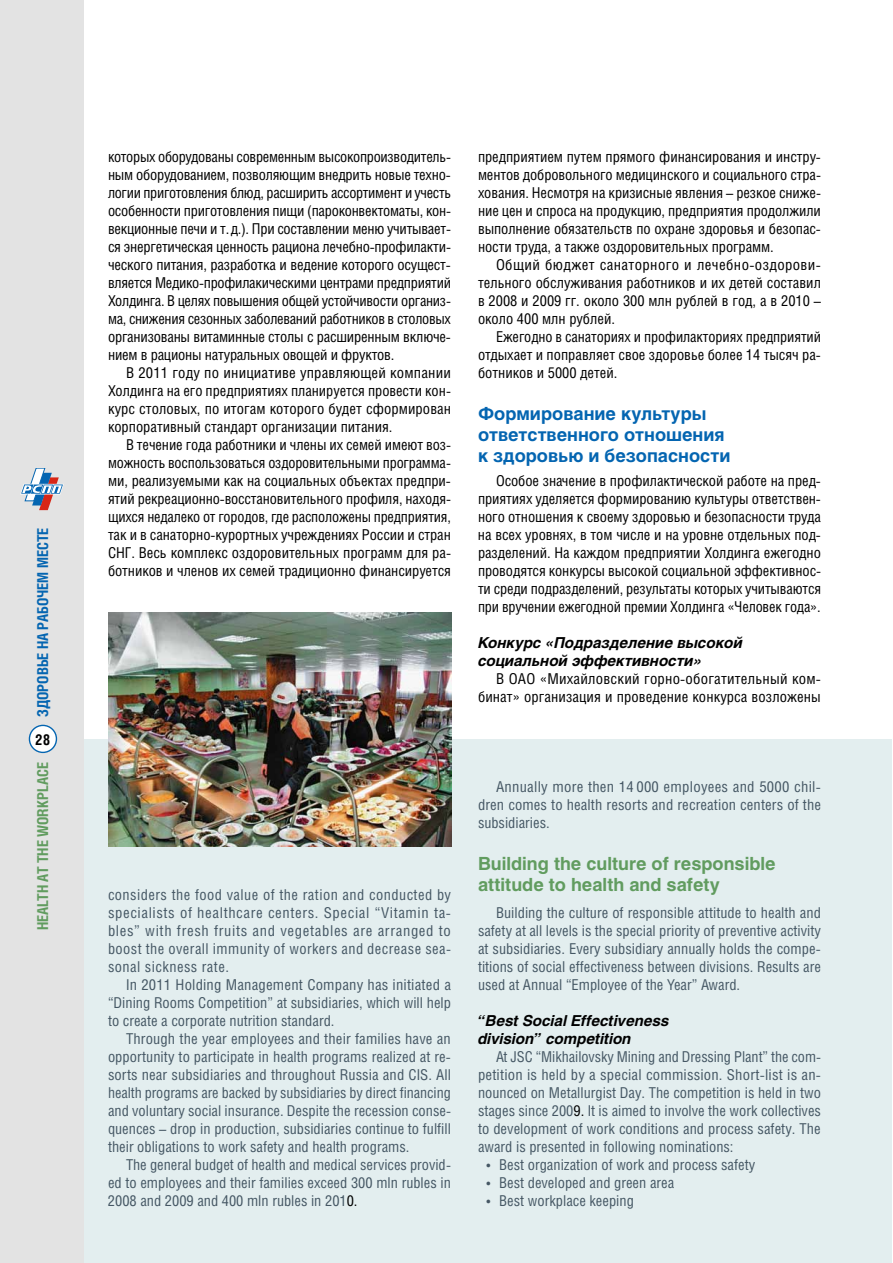
<style>
.page{position:relative;width:893px;height:1263px;background:#fff}
.page>*{position:absolute;margin:0;border:0;box-sizing:border-box;transform-origin:0 0}
.t1{font:700 18px/21px "Helios";color:#0465b1}
.t2{font:700 18px/21px "Helios";color:#619c5f}
.t3{font:15px/18px "Helios Cond";color:#000;text-align:justify}
.t4{font:15px/18px "Helios Cond";color:#455764;text-align:justify}
.t5{font:italic 700 15px/18px "Helios";color:#000}
.t6{font:700 15px "Helios Cond";color:#0465b1}
.t7{font:700 15px "Helios Cond";color:#619c5f}
.t8{font:700 15px "Helios Cond";color:#000}
.s1{color:#000}
</style>
<div class="page">
<div style="left:0;top:739px;width:892px;height:524px;background:#e3eeef"></div>
<div style="left:0;top:0;width:84px;height:1263px;background:#e3e3e3"></div>
<svg style="left:20px;top:468px;width:44px;height:42px"></svg>
<div style="left:29px;top:725px;width:27px;height:27px;background:#fff;border-radius:50%"></div>
<div style="left:29px;top:725px;width:28px;height:28px;border:1px solid #0465b1;border-radius:50%"></div>
<img style="left:108px;top:612px;width:343px;height:234px">
<p class="t6" style="left:34px;top:717px;width:191px;rotate:-90deg">ЗДОРОВЬЕ НА РАБОЧЕМ МЕСТЕ</p>
<p class="t8" style="left:35px;top:730px;width:17px">28</p>
<p class="t7" style="left:34px;top:930px;width:169px;rotate:-90deg">HEALTH AT THE WORKPLACE</p>
<p class="t3" style="left:108px;top:147px;width:345px">которых оборудованы современным высокопроизводитель&shy;ным оборудованием, позволяющим внедрить новые техно&shy;логии приготовления блюд, расширить ассортимент и учесть особенности приготовления пищи (пароконвектоматы, кон&shy;векционные печи и т.д.). При составлении меню учитывает&shy;ся энергетическая ценность рациона лечебно-профилакти&shy;ческого питания, разработка и ведение которого осущест&shy;вляется Медико-профилакическими центрами предприятий Холдинга. В целях повышения общей устойчивости организ&shy;ма, снижения сезонных заболеваний работников в столовых организованы витаминные столы с расширенным включе&shy;нием в рационы натуральных овощей и фруктов.</p>
<p class="t3" style="left:108px;top:363px;width:345px;text-indent:18px">В 2011 году по инициативе управляющей компании Холдинга на его предприятиях планируется провести кон&shy;курс столовых, по итогам которого будет сформирован корпоративный стандарт организации питания.</p>
<p class="t3" style="left:108px;top:435px;width:345px;text-indent:18px">В течение года работники и члены их семей имеют воз&shy;можность воспользоваться оздоровительными программа&shy;ми, реализуемыми как на социальных объектах предпри&shy;ятий рекреационно-восстановительного профиля, находя&shy;щихся недалеко от городов, где расположены предприятия, так и в санаторно-курортных учреждениях России и стран СНГ. Весь комплекс оздоровительных программ для ра&shy;ботников и членов их семей традиционно финансируется</p>
<p class="t3" style="left:478px;top:147px;width:344px">предприятием путем прямого финансирования и инстру&shy;ментов добровольного медицинского и социального стра&shy;хования. Несмотря на кризисные явления – резкое сниже&shy;ние цен и спроса на продукцию, предприятия продолжили выполнение обязательств по охране здоровья и безопас&shy;ности труда, а также оздоровительных программ.</p>
<p class="t3" style="left:478px;top:255px;width:345px;text-indent:18px">Общий бюджет санаторного и лечебно-оздорови&shy;тельного обслуживания работников и их детей составил в 2008 и 2009 гг. около 300 млн рублей в год, а в 2010 – около 400 млн рублей.</p>
<p class="t3" style="left:478px;top:327px;width:345px;text-indent:18px">Ежегодно в санаториях и профилакториях предприятий отдыхает и поправляет свое здоровье более 14 тысяч ра&shy;ботников и 5000 детей.</p>
<p class="t1" style="left:478px;top:403px;width:254px">Формирование культуры ответственного отношения к здоровью и безопасности</p>
<p class="t3" style="left:478px;top:471px;width:345px;text-indent:18px">Особое значение в профилактической работе на пред&shy;приятиях уделяется формированию культуры ответствен&shy;ного отношения к своему здоровью и безопасности труда на всех уровнях, в том числе и на уровне отдельных под&shy;разделений. На каждом предприятии Холдинга ежегодно проводятся конкурсы высокой социальной эффективнос&shy;ти среди подразделений, результаты которых учитываются при вручении ежегодной премии Холдинга «Человек года».</p>
<p class="t5" style="left:478px;top:634px;width:266px">Конкурс «Подразделение высокой социальной эффективности»</p>
<p class="t3" style="left:478px;top:669px;width:344px;text-align:right">В ОАО «Михайловский горно-обогатительный ком&shy;бинат» организация и проведение конкурса возложены</p>
<p class="t4" style="left:108px;top:885px;width:344px">considers the food value of the ration and conducted by specialists of healthcare centers. Special “Vitamin ta&shy;bles” with fresh fruits and vegetables are arranged to boost the overall immunity of workers and decrease sea&shy;sonal sickness rate.</p>
<p class="t4" style="left:108px;top:975px;width:344px;text-indent:18px">In 2011 Holding Management Company has initiated a “Dining Rooms Competition” at subsidiaries, which will help to create a corporate nutrition standard.</p>
<p class="t4" style="left:108px;top:1029px;width:344px;text-indent:18px">Through the year employees and their families have an opportunity to participate in health programs realized at re&shy;sorts near subsidiaries and throughout Russia and CIS. All health programs are backed by subsidiaries by direct financing and voluntary social insurance. Despite the recession conse&shy;quences – drop in production, subsidiaries continue to fulfill their obligations to work safety and health programs.</p>
<p class="t4" style="left:108px;top:1155px;width:344px;text-indent:18px">The general budget of health and medical services provid&shy;ed to employees and their families exceed 300 mln rubles in 2008 and 2009 and 400 mln rubles in 201<span class="s1">0.</span></p>
<p class="t4" style="left:478px;top:777px;width:345px;text-indent:18px">Annually more then 14 000 employees and 5000 chil&shy;dren comes to health resorts and recreation centers of the subsidiaries.</p>
<p class="t2" style="left:478px;top:853px;width:299px">Building the culture of responsible attitude to health and safety</p>
<p class="t4" style="left:478px;top:903px;width:344px;text-indent:18px">Building the culture of responsible attitude to health and safety at all levels is the special priority of preventive activity at subsidiaries. Every subsidiary annually holds the compe&shy;titions of social effectiveness between divisions. Results are used at Annual “Employee of the Year” Award.</p>
<p class="t5" style="left:478px;top:1012px;width:193px">“Best Social Effectiveness division” competition</p>
<p class="t4" style="left:478px;top:1047px;width:344px;text-indent:18px">At JSC “Mikhailovsky Mining and Dressing Plant” the com&shy;petition is held by a special commission. Short-list is an&shy;nounced on Metallurgist Day. The competition is held in two stages since 200<span class="s1">9.</span> It is aimed to involve the work collectives to development of work conditions and process safety. The award is presented in following nominations:</p>
<p class="t4" style="left:486px;top:1155px;width:270px">• Best organization of work and process safety</p>
<p class="t4" style="left:486px;top:1173px;width:189px">• Best developed and green area</p>
<p class="t4" style="left:486px;top:1191px;width:149px">• Best workplace keeping</p>
</div>
